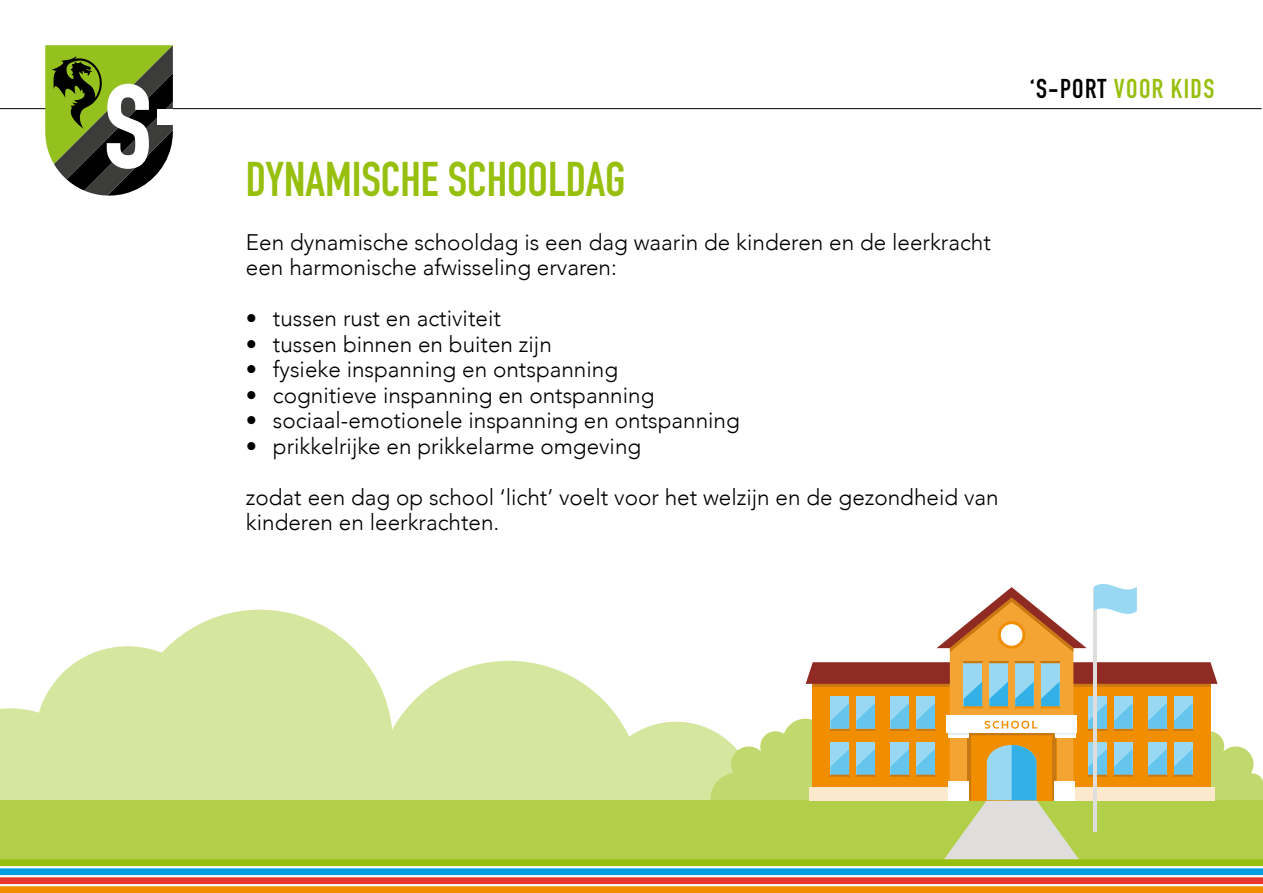
<style>
.page{position:relative;width:1263px;height:893px;background:#fff}
.page>*{position:absolute;margin:0;border:0;box-sizing:border-box;transform-origin:0 0}
.t1{font:700 48px "DIN Condensed";color:#97bf0d}
.t2{font:700 26.85px "DIN Condensed";letter-spacing:.05em;color:#97bf0d}
.t3{font:300 22.5px/25.5px "Avenir";color:#000}
.s1{color:#000}
</style>
<div class="page">
<hr style="left:0;top:108px;width:1261px;height:1px;background:#000">
<svg style="left:45px;top:45px;width:128px;height:151px"></svg>
<svg style="left:0;top:610px;width:711px;height:190px;fill:#d5e69e"></svg>
<div style="left:0;top:800px;width:1263px;height:61px;background:#b1cf49"></div>
<svg style="left:711px;top:584px;width:552px;height:275px"></svg>
<div style="left:0;top:886px;width:1263px;height:7px;background:#f18e00"></div>
<div style="left:0;top:877px;width:1263px;height:7px;background:#e5352c"></div>
<div style="left:0;top:868px;width:1263px;height:7px;background:#009ee0"></div>
<div style="left:0;top:859px;width:1263px;height:7px;background:#97bf0d"></div>
<p class="t1" style="left:246px;top:146px;width:381px">DYNAMISCHE SCHOOLDAG</p>
<p class="t3" style="left:246px;top:229px;width:746px">Een dynamische schooldag is een dag waarin de kinderen en de leerkracht een harmonische afwisseling ervaren:</p>
<p class="t3" style="left:246px;top:306px;width:256px">• tussen rust en activiteit</p>
<p class="t3" style="left:246px;top:331px;width:307px">• tussen binnen en buiten zijn</p>
<p class="t3" style="left:246px;top:357px;width:374px">• fysieke inspanning en ontspanning</p>
<p class="t3" style="left:246px;top:382px;width:410px">• cognitieve inspanning en ontspanning</p>
<p class="t3" style="left:246px;top:408px;width:495px">• sociaal-emotionele inspanning en ontspanning</p>
<p class="t3" style="left:246px;top:433px;width:397px">• prikkelrijke en prikkelarme omgeving</p>
<p class="t3" style="left:246px;top:484px;width:754px">zodat een dag op school ‘licht’ voelt voor het welzijn en de gezondheid van kinderen en leerkrachten.</p>
<p class="t2" style="left:1030px;top:70px;width:186px"><span class="s1">‘S-PORT</span> VOOR KIDS</p>
</div>
